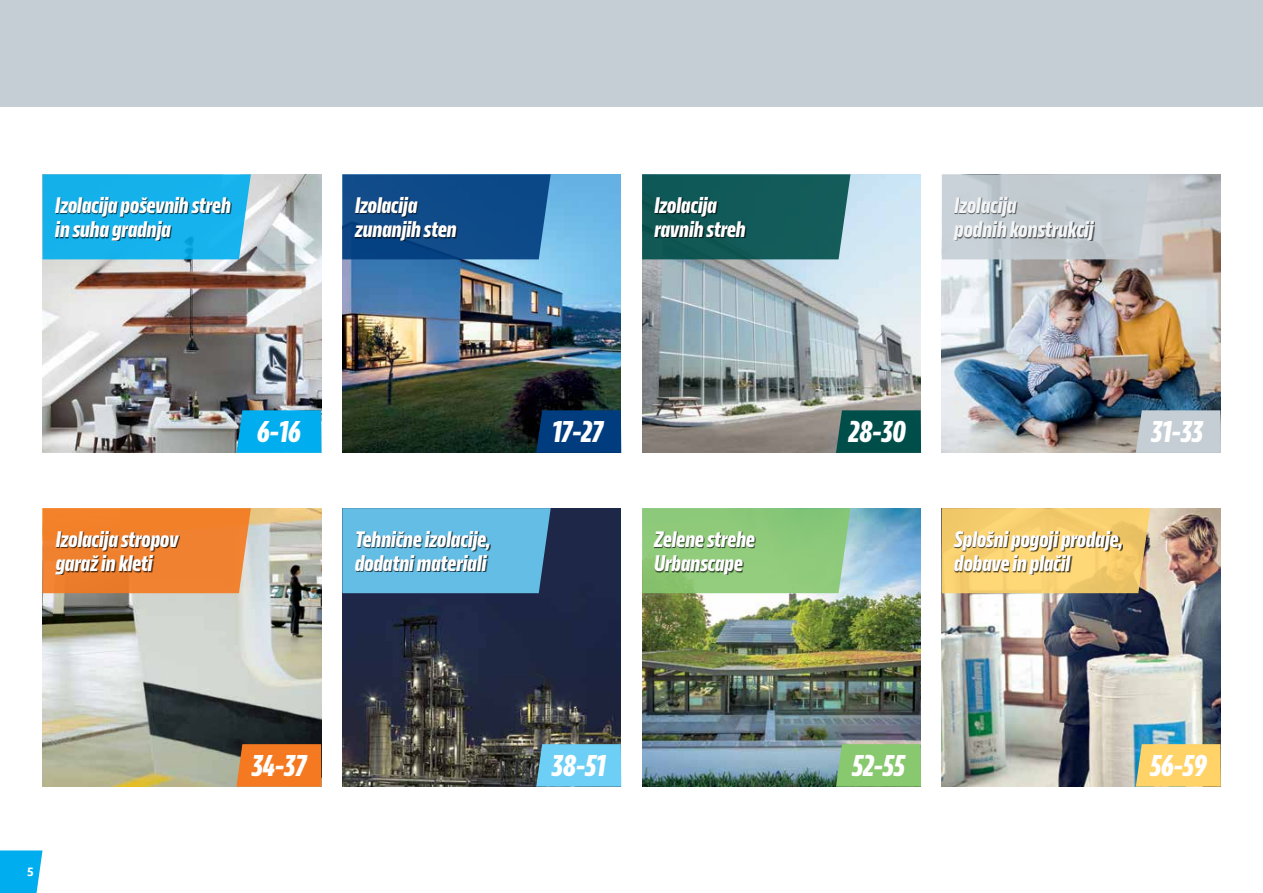
<style>
.page{position:relative;width:1263px;height:893px;background:#fff}
.page>*{position:absolute;margin:0;border:0;box-sizing:border-box;transform-origin:0 0}
.t1{font:700 30px "Knauf Head";color:#fff}
.t2{font:700 22.5px/24px "Knauf Head";color:#fff}
.t3{font:700 12px "Knauf";color:#fff}
</style>
<div class="page">
<svg style="left:0;top:850px;width:43px;height:43px;background:#17b5f0"></svg>
<div style="left:0;top:0;width:1263px;height:106px;background:#c4ced4"></div>
<img style="left:942px;top:508px;width:278px;height:279px">
<img style="left:642px;top:508px;width:279px;height:279px">
<img style="left:942px;top:174px;width:278px;height:279px">
<img style="left:342px;top:508px;width:279px;height:279px">
<img style="left:43px;top:508px;width:278px;height:279px">
<img style="left:342px;top:174px;width:279px;height:279px">
<img style="left:43px;top:174px;width:278px;height:279px">
<svg style="left:42px;top:174px;width:209px;height:85px;background:#21b3ea"></svg>
<img style="left:642px;top:174px;width:279px;height:279px">
<svg style="left:236px;top:410px;width:86px;height:43px;background:#06aae8"></svg>
<svg style="left:342px;top:174px;width:209px;height:85px;background:#114e8c"></svg>
<svg style="left:536px;top:410px;width:86px;height:43px;background:#033b79"></svg>
<svg style="left:642px;top:174px;width:208px;height:85px;background:#185f5e"></svg>
<svg style="left:836px;top:410px;width:86px;height:43px;background:#0a534f"></svg>
<svg style="left:941px;top:174px;width:209px;height:85px;background:#c3cbd1"></svg>
<svg style="left:1136px;top:410px;width:85px;height:43px;background:#bfc9cf"></svg>
<svg style="left:42px;top:508px;width:209px;height:85px;background:#ef8434"></svg>
<svg style="left:236px;top:744px;width:86px;height:43px;background:#eb7723"></svg>
<svg style="left:342px;top:508px;width:209px;height:85px;background:#60b5dc"></svg>
<svg style="left:536px;top:744px;width:86px;height:43px;background:#6cc8ed"></svg>
<svg style="left:642px;top:508px;width:208px;height:85px;background:#8ec97d"></svg>
<svg style="left:836px;top:744px;width:85px;height:43px;background:#87c571"></svg>
<svg style="left:941px;top:508px;width:209px;height:85px;background:#f1ca6e"></svg>
<svg style="left:1136px;top:744px;width:85px;height:43px;background:#f4cf6b"></svg>
<div style="left:355px;top:197px;width:102px;height:44px;background:#000;opacity:.75"></div>
<div style="left:954px;top:197px;width:141px;height:44px;background:#000;opacity:.75"></div>
<div style="left:356px;top:531px;width:135px;height:41px;background:#000;opacity:.75"></div>
<div style="left:56px;top:531px;width:124px;height:44px;background:#000;opacity:.75"></div>
<div style="left:955px;top:531px;width:168px;height:44px;background:#000;opacity:.75"></div>
<div style="left:654px;top:531px;width:102px;height:44px;background:#000;opacity:.75"></div>
<div style="left:56px;top:197px;width:176px;height:44px;background:#000;opacity:.75"></div>
<div style="left:655px;top:197px;width:91px;height:41px;background:#000;opacity:.75"></div>
<p class="t2" style="left:55px;top:193px;width:177px">Izolacija poševnih streh in suha gradnja</p>
<p class="t2" style="left:654px;top:193px;width:93px">Izolacija ravnih streh</p>
<p class="t2" style="left:355px;top:193px;width:103px">Izolacija zunanjih sten</p>
<p class="t2" style="left:954px;top:193px;width:141px">Izolacija<br>podnih konstrukcij</p>
<h1 class="t1" style="left:257px;top:416px;width:45px">6-16</h1>
<h1 class="t1" style="left:552px;top:416px;width:52px">17-27</h1>
<h1 class="t1" style="left:848px;top:416px;width:59px">28-30</h1>
<h1 class="t1" style="left:1151px;top:416px;width:53px">31-33</h1>
<p class="t2" style="left:56px;top:527px;width:124px">Izolacija stropov garaž in kleti</p>
<p class="t2" style="left:954px;top:527px;width:170px">Splošni pogoji prodaje, dobave in plačil</p>
<p class="t2" style="left:355px;top:527px;width:137px">Tehnične izolacije, dodatni materiali</p>
<p class="t2" style="left:654px;top:527px;width:102px">Zelene strehe<br>Urbanscape</p>
<p class="t3" style="left:27px;top:865px;width:9px">5</p>
<h1 class="t1" style="left:252px;top:750px;width:56px">34-37</h1>
<h1 class="t1" style="left:552px;top:750px;width:55px">38-51</h1>
<h1 class="t1" style="left:852px;top:750px;width:55px">52-55</h1>
<h1 class="t1" style="left:1150px;top:750px;width:58px">56-59</h1>
</div>
